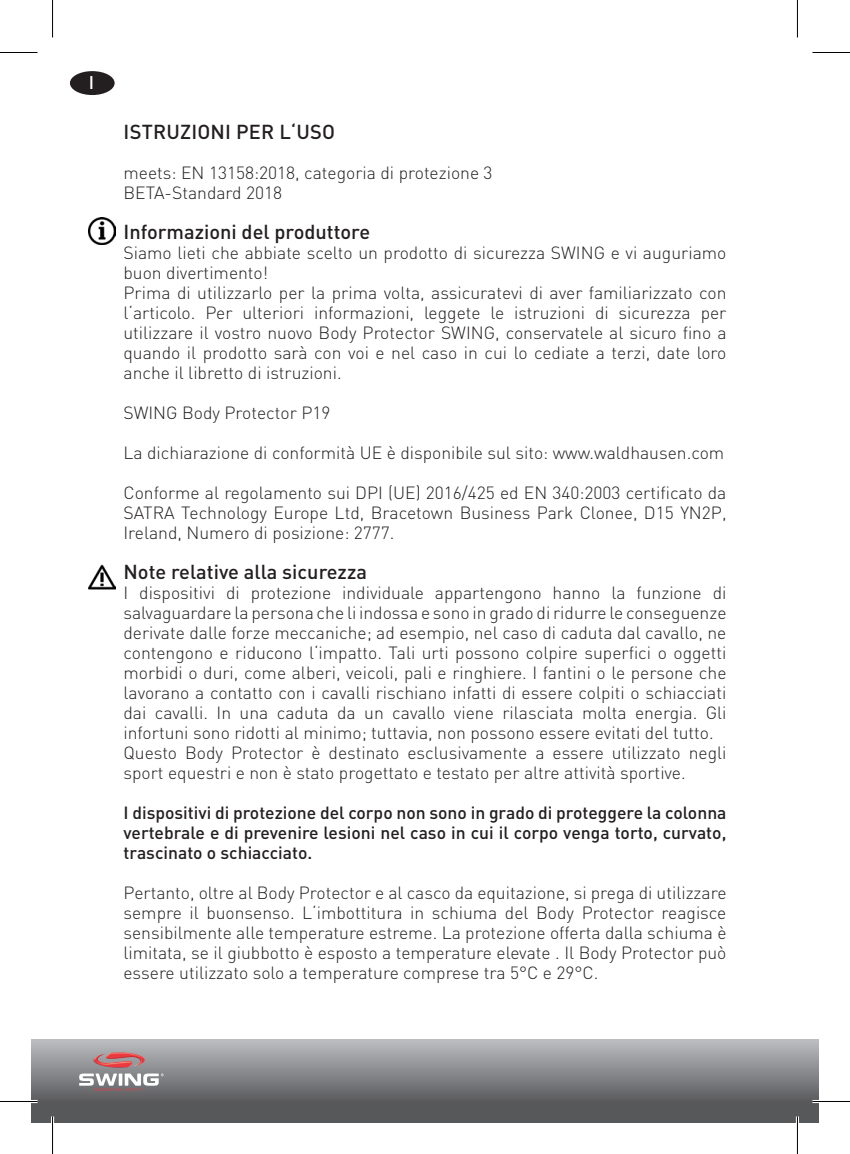
<style>
.page{position:relative;width:850px;height:1154px;background:#fff}
.page>*{position:absolute;margin:0;border:0;box-sizing:border-box;transform-origin:0 0}
.t1{font:500 20px "DIN Pro";color:#231f20}
.t2{font:500 18.25px "DIN Pro";color:#fff}
.t3{font:300 17.5px/20px "DIN Pro";color:#231f20}
.t4{font:500 17.5px/20px "DIN Pro";color:#231f20;text-align:justify}
</style>
<div class="page">
<svg style="left:31px;top:1039px;width:787px;height:84px;background:#7d7f81"></svg>
<svg style="left:79px;top:1067px;width:84px;height:24px"></svg>
<img style="left:93px;top:1054px;width:39px;height:13px">
<img style="left:106px;top:1052px;width:38px;height:14px">
<div style="left:70px;top:71px;width:45px;height:24px;background:#231f20;border-radius:50%"></div>
<img style="left:89px;top:218px;width:27px;height:27px">
<img style="left:89px;top:564px;width:27px;height:26px">
<hr style="left:0;top:1100px;width:38px;height:3px;background:#fff">
<hr style="left:812px;top:1100px;width:37px;height:3px;background:#fff">
<hr style="left:51px;top:1116px;width:3px;height:38px;background:#fff">
<hr style="left:795px;top:1116px;width:3px;height:38px;background:#fff">
<hr style="left:0;top:52px;width:38px;height:1px;background:#000">
<hr style="left:812px;top:52px;width:37px;height:1px;background:#000">
<hr style="left:0;top:1101px;width:38px;height:1px;background:#000">
<hr style="left:812px;top:1101px;width:37px;height:1px;background:#000">
<hr style="left:52px;top:0;width:1px;height:38px;background:#000">
<hr style="left:52px;top:1116px;width:1px;height:38px;background:#000">
<hr style="left:796px;top:0;width:1px;height:38px;background:#000">
<hr style="left:796px;top:1116px;width:1px;height:38px;background:#000">
<p class="t2" style="left:89px;top:70px;width:7px">I</p>
<p class="t1" style="left:123px;top:118px;width:213px">ISTRUZIONI PER L‘USO</p>
<p class="t3" style="left:123px;top:162px;width:370px">meets: EN 13158:2018, categoria di protezione 3<br>BETA-Standard 2018</p>
<p class="t1" style="left:123px;top:218px;width:248px">Informazioni del produttore</p>
<p class="t3" style="left:123px;top:242px;width:604px">Siamo lieti che abbiate scelto un prodotto di sicurezza SWING e vi auguriamo buon divertimento!<br>Prima di utilizzarlo per la prima volta, assicuratevi di aver familiarizzato con l‘articolo. Per ulteriori informazioni, leggete le istruzioni di sicurezza per utilizzare il vostro nuovo Body Protector SWING, conservatele al sicuro fino a quando il prodotto sarà con voi e nel caso in cui lo cediate a terzi, date loro anche il libretto di istruzioni.</p>
<p class="t3" style="left:123px;top:402px;width:208px">SWING Body Protector P19</p>
<p class="t3" style="left:123px;top:442px;width:602px">La dichiarazione di conformità UE è disponibile sul sito: www.waldhausen.com</p>
<p class="t3" style="left:123px;top:482px;width:604px;text-align:justify">Conforme al regolamento sui DPI (UE) 2016/425 ed EN 340:2003 certificato da SATRA Technology Europe Ltd, Bracetown Business Park Clonee, D15 YN2P, Ireland, Numero di posizione: 2777.</p>
<p class="t1" style="left:123px;top:558px;width:245px">Note relative alla sicurezza</p>
<p class="t3" style="left:123px;top:582px;width:604px">I dispositivi di protezione individuale appartengono hanno la funzione di salvaguardare la persona che li indossa e sono in grado di ridurre le conseguenze derivate dalle forze meccaniche; ad esempio, nel caso di caduta dal cavallo, ne contengono e riducono l‘impatto. Tali urti possono colpire superfici o oggetti morbidi o duri, come alberi, veicoli, pali e ringhiere. I fantini o le persone che lavorano a contatto con i cavalli rischiano infatti di essere colpiti o schiacciati dai cavalli. In una caduta da un cavallo viene rilasciata molta energia. Gli infortuni sono ridotti al minimo; tuttavia, non possono essere evitati del tutto.<br>Questo Body Protector è destinato esclusivamente a essere utilizzato negli sport equestri e non è stato progettato e testato per altre attività sportive.</p>
<p class="t4" style="left:123px;top:802px;width:604px">I dispositivi di protezione del corpo non sono in grado di proteggere la colonna vertebrale e di prevenire lesioni nel caso in cui il corpo venga torto, curvato, trascinato o schiacciato.</p>
<p class="t3" style="left:123px;top:882px;width:604px;text-align:justify">Pertanto, oltre al Body Protector e al casco da equitazione, si prega di utilizzare sempre il buonsenso. L‘imbottitura in schiuma del Body Protector reagisce sensibilmente alle temperature estreme. La protezione offerta dalla schiuma è limitata, se il giubbotto è esposto a temperature elevate . Il Body Protector può essere utilizzato solo a temperature comprese tra 5°C e 29°C.</p>
</div>
